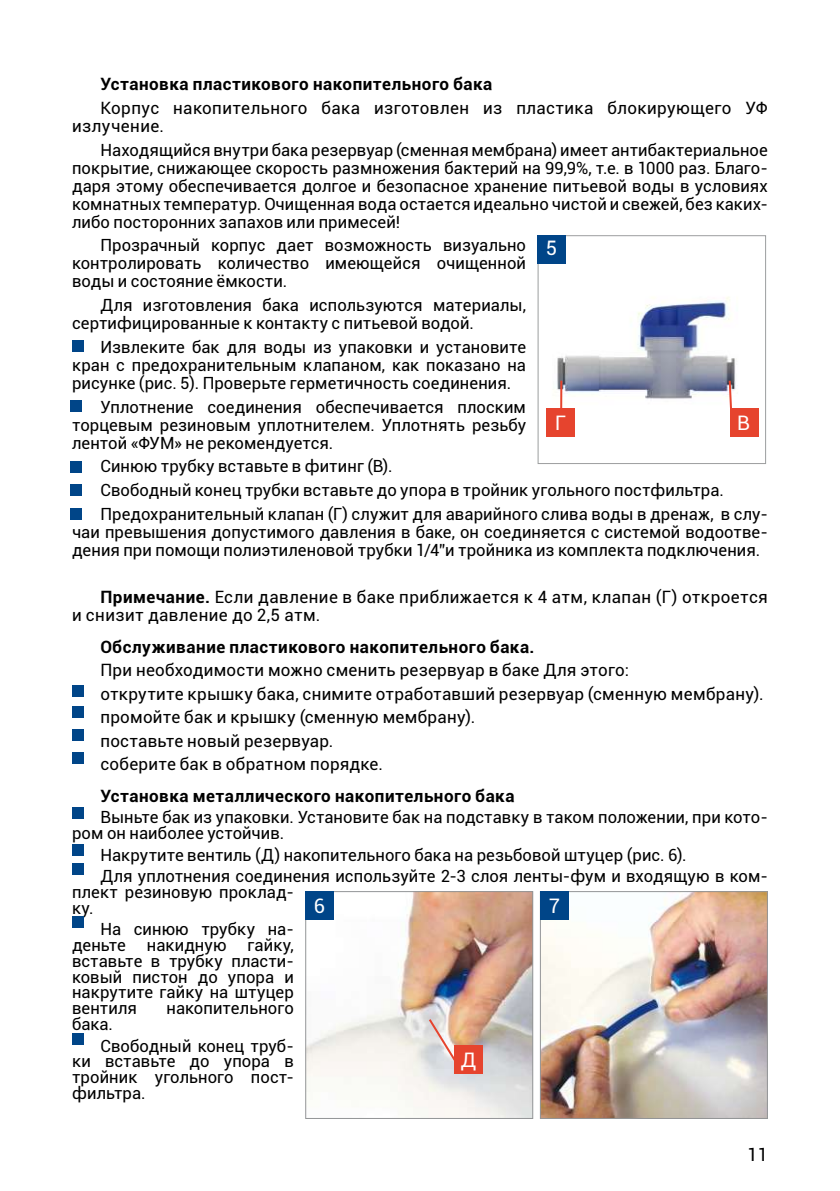
<style>
.page{position:relative;width:840px;height:1191px;background:#fff}
.page>*{position:absolute;margin:0;border:0;box-sizing:border-box;transform-origin:0 0}
.t1{font:20px "Roboto";color:#fff}
.t2{font:18px "Roboto";color:#000}
.t3{font:17px/23.6px "Roboto";letter-spacing:.015em;color:#000}
.t4{font:700 17px "Roboto";letter-spacing:.03em;color:#000}
.t5{font:16.8px/18px "Roboto";letter-spacing:.005em;color:#000}
.s1{font-weight:700}
</style>
<div class="page">
<div style="left:71px;top:461px;width:11px;height:11px;background:#004588"></div>
<div style="left:73px;top:753px;width:11px;height:11px;background:#004588"></div>
<div style="left:73px;top:807px;width:11px;height:11px;background:#004588"></div>
<div style="left:73px;top:844px;width:11px;height:11px;background:#004588"></div>
<div style="left:73px;top:863px;width:11px;height:11px;background:#004588"></div>
<div style="left:73px;top:916px;width:11px;height:12px;background:#004588"></div>
<div style="left:73px;top:1033px;width:11px;height:11px;background:#004588"></div>
<div style="left:73px;top:729px;width:11px;height:12px;background:#004588"></div>
<div style="left:73px;top:685px;width:11px;height:11px;background:#004588"></div>
<div style="left:72px;top:706px;width:11px;height:11px;background:#004588"></div>
<div style="left:72px;top:340px;width:11px;height:11px;background:#004588"></div>
<div style="left:71px;top:484px;width:11px;height:12px;background:#004588"></div>
<div style="left:71px;top:508px;width:11px;height:11px;background:#004588"></div>
<div style="left:71px;top:401px;width:11px;height:11px;background:#004588"></div>
<img style="left:307px;top:893px;width:224px;height:224px">
<div style="left:305px;top:891px;width:228px;height:228px;border:1px solid #939597"></div>
<div style="left:305px;top:891px;width:28px;height:28px;background:#004588"></div>
<img style="left:541px;top:893px;width:224px;height:224px">
<div style="left:539px;top:891px;width:228px;height:228px;border:1px solid #939597"></div>
<div style="left:540px;top:891px;width:28px;height:29px;background:#004588"></div>
<svg style="left:426px;top:1017px;width:35px;height:52px;background:#e1cfc6"></svg>
<div style="left:454px;top:1045px;width:28px;height:28px;background:#e6442e"></div>
<img style="left:539px;top:237px;width:220px;height:200px">
<div style="left:537px;top:235px;width:228px;height:229px;border:1px solid #9c9e9f"></div>
<div style="left:537px;top:235px;width:28px;height:28px;background:#004588"></div>
<svg style="left:727px;top:378px;width:7px;height:59px"></svg>
<hr style="left:559px;top:381px;width:3px;height:55px;background:#e6442e">
<div style="left:730px;top:408px;width:28px;height:29px;background:#e6442e"></div>
<div style="left:546px;top:408px;width:28px;height:29px;background:#e6442e"></div>
<p class="t4" style="left:100px;top:72px;width:393px">Установка пластикового накопительного бака</p>
<p class="t3" style="left:72px;top:98px;width:697px;line-height:18px;text-indent:28px">Корпус накопительного бака изготовлен из пластика блокирующего УФ излучение.</p>
<p class="t5" style="left:72px;top:140px;width:697px;text-align:justify;text-indent:28px">Находящийся внутри бака резервуар (сменная мембрана) имеет антибактериальное покрытие, снижающее скорость размножения бактерий на 99,9%, т.е. в 1000 раз. Благо&shy;даря этому обеспечивается долгое и безопасное хранение питьевой воды в условиях комнатных температур. Очищенная вода остается идеально чистой и свежей, без каких&shy;либо посторонних запахов или примесей!</p>
<p class="t5" style="left:72px;top:236px;width:455px;text-align:justify;text-indent:28px">Прозрачный корпус дает возможность визуально контролировать количество имеющейся очищенной воды и состояние ёмкости.</p>
<p class="t5" style="left:72px;top:295px;width:455px;text-indent:28px">Для изготовления бака используются материалы, сертифицированные к контакту с питьевой водой.</p>
<p class="t5" style="left:72px;top:337px;width:455px;text-align:justify;text-indent:28px">Извлеките бак для воды из упаковки и установите кран с предохранительным клапаном, как показано на рисунке (рис. 5). Проверьте герметичность соединения.</p>
<p class="t5" style="left:72px;top:397px;width:455px;text-align:justify;text-indent:28px">Уплотнение соединения обеспечивается плоским торцевым резиновым уплотнителем. Уплотнять резьбу лентой «ФУМ» не рекомендуется.</p>
<p class="t5" style="left:100px;top:454px;width:668px;line-height:23.6px">Синюю трубку вставьте в фитинг (В).<br>Свободный конец трубки вставьте до упора в тройник угольного постфильтра.<br>Предохранительный клапан (Г) служит для аварийного слива воды в дренаж, в слу-</p>
<p class="t5" style="left:72px;top:522px;width:697px">чаи превышения допустимого давления в баке, он соединяется с системой водоотве&shy;дения при помощи полиэтиленовой трубки 1/4”и тройника из комплекта подключения.</p>
<p class="t3" style="left:72px;top:587px;width:697px;line-height:18px;text-indent:28px"><span class="s1">Примечание.</span> Если давление в баке приближается к 4 атм, клапан (Г) откроется и снизит давление до 2,5 атм.</p>
<p class="t4" style="left:100px;top:634px;width:435px">Обслуживание пластикового накопительного бака.</p>
<p class="t3" style="left:100px;top:657px;width:664px">При необходимости можно сменить резервуар в баке Для этого:<br>открутите крышку бака, снимите отработавший резервуар (сменную мембрану). промойте бак и крышку (сменную мембрану).<br>поставьте новый резервуар.<br>соберите бак в обратном порядке.</p>
<p class="t4" style="left:100px;top:784px;width:415px">Установка металлического накопительного бака</p>
<p class="t5" style="left:72px;top:809px;width:697px;line-height:15.8px;text-indent:28px">Выньте бак из упаковки. Установите бак на подставку в таком положении, при кото&shy;ром он наиболее устойчив.</p>
<p class="t5" style="left:100px;top:843px;width:668px;line-height:21.4px">Накрутите вентиль (Д) накопительного бака на резьбовой штуцер (рис. 6).<br>Для уплотнения соединения используйте 2-3 слоя ленты-фум и входящую в ком-</p>
<p class="t5" style="left:72px;top:883px;width:223px;line-height:15.8px">плект резиновую проклад&shy;ку.</p>
<p class="t5" style="left:72px;top:920px;width:223px;line-height:15.8px;text-align:justify;text-indent:28px">На синюю трубку на&shy;деньте накидную гайку, вставьте в трубку пласти&shy;ковый пистон до упора и накрутите гайку на штуцер вентиля</p>
<p class="t1" style="left:545px;top:234px;width:13px">5</p>
<p class="t1" style="left:554px;top:409px;width:12px">Г</p>
<p class="t1" style="left:736px;top:409px;width:14px">В</p>
<p class="t1" style="left:313px;top:891px;width:13px">6</p>
<p class="t1" style="left:548px;top:892px;width:13px">7</p>
<p class="t5" style="left:166px;top:998px;width:129px">накопительного</p>
<p class="t5" style="left:100px;top:1012px;width:195px;line-height:21.4px;text-indent:-28px">бака.<br>Свободный конец труб-</p>
<p class="t5" style="left:72px;top:1052px;width:223px;line-height:15.8px;text-align:justify">ки вставьте до упора в тройник угольного пост&shy;фильтра.</p>
<p class="t1" style="left:460px;top:1045px;width:17px">Д</p>
<p class="t2" style="left:747px;top:1141px;width:22px">11</p>
</div>
